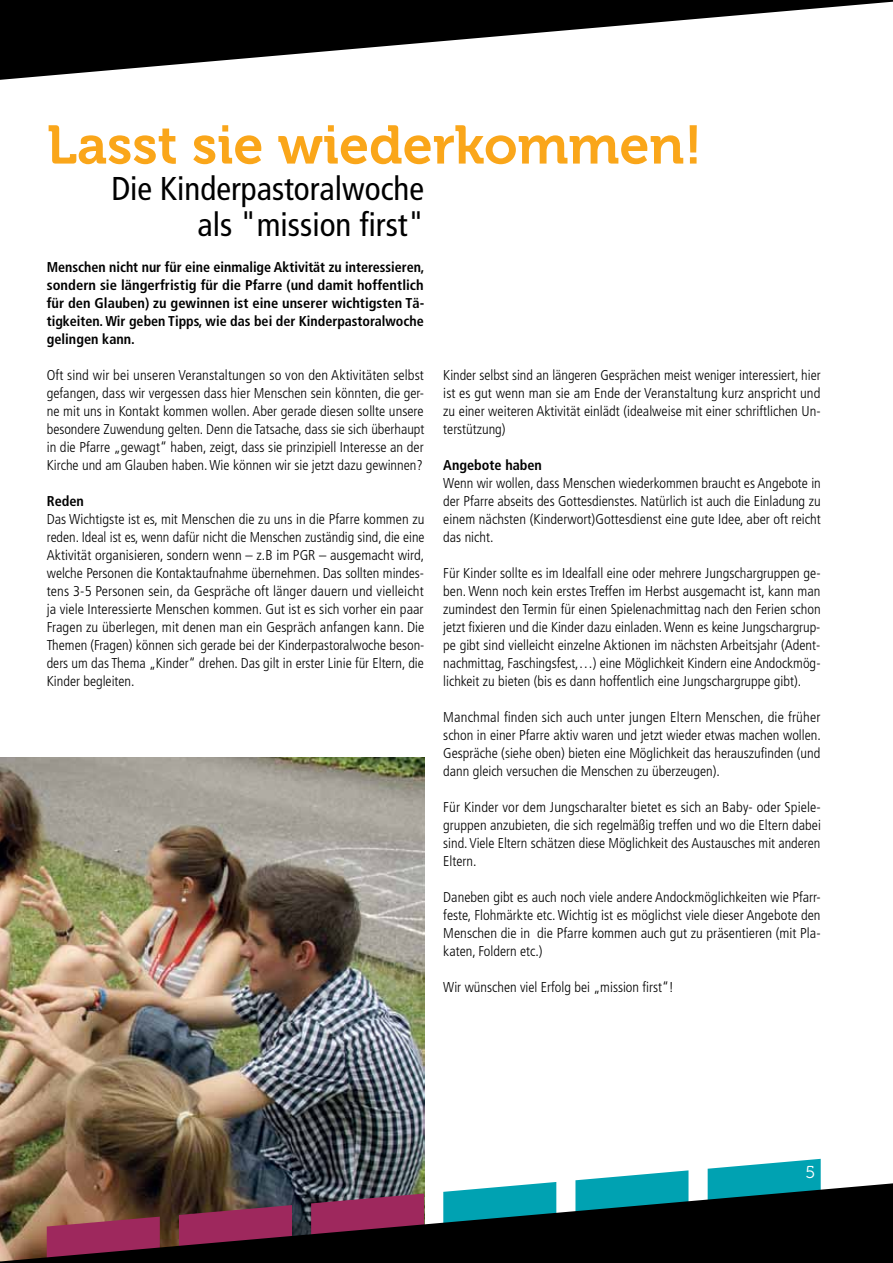
<style>
.page{position:relative;width:893px;height:1263px;background:#fff}
.page>*{position:absolute;margin:0;border:0;box-sizing:border-box;transform-origin:0 0}
.t1{font:54px "Museo 700";color:#faa61a}
.t2{font:condensed 33px/36px "Frutiger";color:#000;text-align:right}
.t3{font:17.25px "Museo 300";color:#fff}
.t4{font:300 condensed 14.25px/18px "Frutiger";color:#000;text-align:justify}
.t5{font:700 condensed 14.25px/18px "Frutiger";color:#000;text-align:justify}
</style>
<div class="page">
<img style="left:0;top:757px;width:424px;height:423px">
<svg style="left:579px;top:1170px;width:109px;height:10px"></svg>
<svg style="left:708px;top:1159px;width:113px;height:21px"></svg>
<svg style="left:0;top:1180px;width:893px;height:83px;background:#353338"></svg>
<svg style="left:0;top:0;width:893px;height:80px;fill:#000"></svg>
<h1 class="t1" style="left:47px;top:115px;width:657px">Lasst sie wiederkommen!</h1>
<h2 class="t2" style="left:111px;top:170px;width:314px">Die Kinderpastoralwoche als "mission first"</h2>
<p class="t5" style="left:47px;top:258px;width:379px">Menschen nicht nur für eine einmalige Aktivität zu interessieren, sondern sie längerfristig für die Pfarre (und damit hoffentlich für den Glauben) zu gewinnen ist eine unserer wichtigsten Tä&shy;tigkeiten. Wir geben Tipps, wie das bei der Kinderpastoralwoche gelingen kann.</p>
<p class="t4" style="left:47px;top:366px;width:379px">Oft sind wir bei unseren Veranstaltungen so von den Aktivitäten selbst gefangen, dass wir vergessen dass hier Menschen sein könnten, die ger&shy;ne mit uns in Kontakt kommen wollen. Aber gerade diesen sollte unsere besondere Zuwendung gelten. Denn die Tatsache, dass sie sich überhaupt in die Pfarre „gewagt“ haben, zeigt, dass sie prinzipiell Interesse an der Kirche und am Glauben haben. Wie können wir sie jetzt dazu gewinnen?</p>
<p class="t5" style="left:47px;top:492px;width:39px">Reden</p>
<p class="t4" style="left:47px;top:510px;width:379px">Das Wichtigste ist es, mit Menschen die zu uns in die Pfarre kommen zu reden. Ideal ist es, wenn dafür nicht die Menschen zuständig sind, die eine Aktivität organisieren, sondern wenn – z.B im PGR – ausgemacht wird, welche Personen die Kontaktaufnahme übernehmen. Das sollten mindes&shy;tens 3-5 Personen sein, da Gespräche oft länger dauern und vielleicht ja viele Interessierte Menschen kommen. Gut ist es sich vorher ein paar Fragen zu überlegen, mit denen man ein Gespräch anfangen kann. Die Themen (Fragen) können sich gerade bei der Kinderpastoralwoche beson&shy;ders um das Thema „Kinder“ drehen. Das gilt in erster Linie für Eltern, die Kinder begleiten.</p>
<p class="t4" style="left:443px;top:366px;width:379px">Kinder selbst sind an längeren Gesprächen meist weniger interessiert, hier ist es gut wenn man sie am Ende der Veranstaltung kurz anspricht und zu einer weiteren Aktivität einlädt (idealweise mit einer schriftlichen Un&shy;terstützung)</p>
<p class="t5" style="left:443px;top:456px;width:100px">Angebote haben</p>
<p class="t4" style="left:443px;top:474px;width:379px">Wenn wir wollen, dass Menschen wiederkommen braucht es Angebote in der Pfarre abseits des Gottesdienstes. Natürlich ist auch die Einladung zu einem nächsten (Kinderwort)Gottesdienst eine gute Idee, aber oft reicht das nicht.</p>
<p class="t4" style="left:443px;top:564px;width:379px">Für Kinder sollte es im Idealfall eine oder mehrere Jungschargruppen ge&shy;ben. Wenn noch kein erstes Treffen im Herbst ausgemacht ist, kann man zumindest den Termin für einen Spielenachmittag nach den Ferien schon jetzt fixieren und die Kinder dazu einladen. Wenn es keine Jungschargrup&shy;pe gibt sind vielleicht einzelne Aktionen im nächsten Arbeitsjahr (Adent&shy;nachmittag, Faschingsfest,…) eine Möglichkeit Kindern eine Andockmög&shy;lichkeit zu bieten (bis es dann hoffentlich eine Jungschargruppe gibt).</p>
<p class="t4" style="left:443px;top:708px;width:379px">Manchmal finden sich auch unter jungen Eltern Menschen, die früher schon in einer Pfarre aktiv waren und jetzt wieder etwas machen wollen.<br>Gespräche (siehe oben) bieten eine Möglichkeit das herauszufinden (und dann gleich versuchen die Menschen zu überzeugen).</p>
<p class="t4" style="left:443px;top:798px;width:379px">Für Kinder vor dem Jungscharalter bietet es sich an Baby- oder Spiele&shy;gruppen anzubieten, die sich regelmäßig treffen und wo die Eltern dabei sind. Viele Eltern schätzen diese Möglichkeit des Austausches mit anderen Eltern.</p>
<p class="t4" style="left:443px;top:888px;width:379px">Daneben gibt es auch noch viele andere Andockmöglichkeiten wie Pfarr&shy;feste, Flohmärkte etc. Wichtig ist es möglichst viele dieser Angebote den Menschen die in die Pfarre kommen auch gut zu präsentieren (mit Pla&shy;katen, Foldern etc.)</p>
<p class="t4" style="left:443px;top:978px;width:232px">Wir wünschen viel Erfolg bei „mission first“!</p>
<p class="t3" style="left:806px;top:1162px;width:11px">5</p>
</div>
